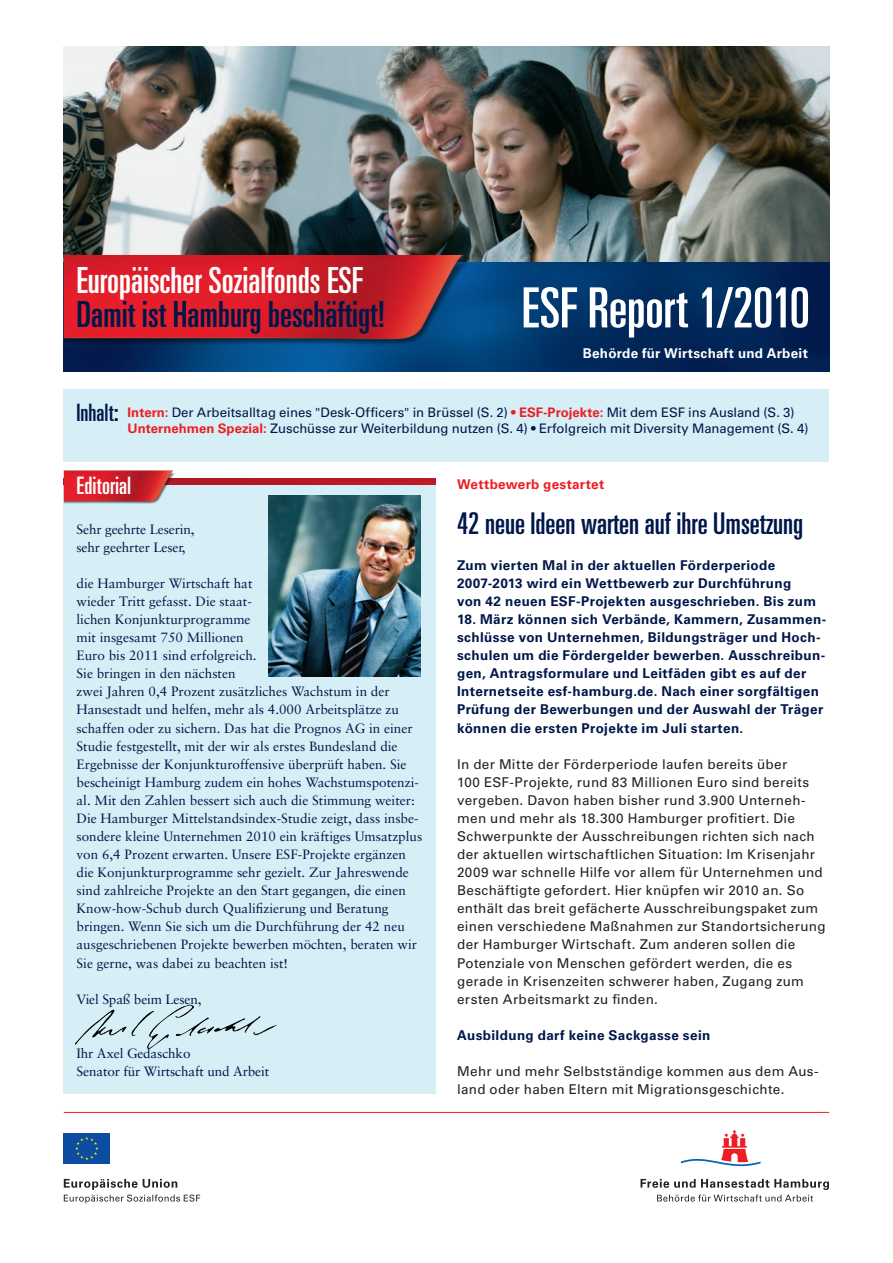
<style>
.page{position:relative;width:893px;height:1263px;background:#fff}
.page>*{position:absolute;margin:0;border:0;box-sizing:border-box;transform-origin:0 0}
.t1{font:ultra-condensed 55.5px "Univers LT Std";letter-spacing:-.005em;color:#fff}
.t2{font:ultra-condensed 36px "Univers LT Std";color:#00174a}
.t3{font:ultra-condensed 36px "Univers LT Std";color:#fff}
.t4{font:ultra-condensed 30px "Univers LT Std";color:#00174a}
.t5{font:ultra-condensed 24px "Univers LT Std";letter-spacing:.005em;color:#fff}
.t6{font:13.5px/18.1px "Sabon";color:#00174a}
.t7{font:13.5px/18.1px "Univers LT Std";letter-spacing:.02em;color:#231f20}
.t8{font:700 13.5px/18.1px "Univers LT Std";letter-spacing:.025em;color:#00174a}
.t9{font:700 13.5px "Univers LT Std";letter-spacing:.02em;color:#fff}
.t10{font:700 13.5px "Univers LT Std";letter-spacing:.02em;color:#ee1d23}
.t11{font:13.2px/16.5px "Univers LT Std";color:#00174a}
.s1{font-stretch:ultra-condensed;font-size:24px}
.s2{font-weight:700;color:#ee1d23}
.s3{font-weight:700}
</style>
<div class="page">
<div style="left:64px;top:478px;width:372px;height:616px;background:#d6eff6"></div>
<img style="left:269px;top:495px;width:152px;height:181px">
<img style="left:64px;top:47px;width:765px;height:216px">
<img style="left:64px;top:263px;width:765px;height:108px">
<img style="left:64px;top:255px;width:408px;height:104px">
<div style="left:196px;top:478px;width:240px;height:7px;background:#b71925"></div>
<img style="left:64px;top:470px;width:132px;height:34px">
<div style="left:64px;top:389px;width:765px;height:72px;background:#d6eff6"></div>
<img style="left:75px;top:1004px;width:186px;height:45px">
<hr style="left:64px;top:1112px;width:765px;height:1px;background:#ee1d23">
<svg style="left:63px;top:1133px;width:1px;height:31px"></svg>
<div style="left:64px;top:1133px;width:46px;height:31px;background:#0d4da1"></div>
<svg style="left:75px;top:1137px;width:24px;height:23px"></svg>
<svg style="left:64px;top:1179px;width:136px;height:24px"></svg>
<svg style="left:640px;top:1179px;width:189px;height:22px"></svg>
<svg style="left:681px;top:1130px;width:80px;height:37px"></svg>
<h2 class="t3" style="left:77px;top:260px;width:288px">Europäischer Sozialfonds ESF</h2>
<h2 class="t2" style="left:77px;top:294px;width:310px">Damit ist Hamburg beschäftigt!</h2>
<h1 class="t1" style="left:522px;top:276px;width:290px">ESF Report 1/2010</h1>
<p class="t9" style="left:583px;top:346px;width:227px">Behörde für Wirtschaft und Arbeit</p>
<p class="t11" style="left:128px;top:404px;width:682px;text-indent:-51px"><span class="s1">Inhalt:</span> <span class="s2">Intern:</span> Der Arbeitsalltag eines "Desk-Officers" in Brüssel (S. 2) <span class="s2">• ESF-Projekte:</span> Mit dem ESF ins Ausland (S. 3)<br><span class="s2">Unternehmen Spezial:</span> Zuschüsse zur Weiterbildung nutzen (S. 4) <span class="s3">•</span> Erfolgreich mit Diversity Management (S. 4)</p>
<h3 class="t5" style="left:77px;top:472px;width:56px">Editorial</h3>
<p class="t10" style="left:457px;top:477px;width:149px">Wettbewerb gestartet</p>
<h3 class="t4" style="left:457px;top:506px;width:348px">42 neue Ideen warten auf ihre Umsetzung</h3>
<p class="t6" style="left:77px;top:520px;width:120px">Sehr geehrte Leserin, sehr geehrter Leser,</p>
<p class="t6" style="left:77px;top:574px;width:347px">die Hamburger Wirtschaft hat<br>wieder Tritt gefasst. Die staat-<br>lichen Konjunkturprogramme<br>mit insgesamt 750 Millionen<br>Euro bis 2011 sind erfolgreich.<br>Sie bringen in den nächsten<br>zwei Jahren 0,4 Prozent zusätzliches Wachstum in der Hansestadt und helfen, mehr als 4.000 Arbeitsplätze zu schaffen oder zu sichern. Das hat die Prognos AG in einer Studie festgestellt, mit der wir als erstes Bundesland die Ergebnisse der Konjunkturoffensive überprüft haben. Sie bescheinigt Hamburg zudem ein hohes Wachstumspotenzi&shy;al. Mit den Zahlen bessert sich auch die Stimmung weiter:<br>Die Hamburger Mittelstandsindex-Studie zeigt, dass insbe&shy;sondere kleine Unternehmen 2010 ein kräftiges Umsatzplus von 6,4 Prozent erwarten. Unsere ESF-Projekte ergänzen die Konjunkturprogramme sehr gezielt. Zur Jahreswende sind zahlreiche Projekte an den Start gegangen, die einen Know-how-Schub durch Qualifizierung und Beratung bringen. Wenn Sie sich um die Durchführung der 42 neu ausgeschriebenen Projekte bewerben möchten, beraten wir Sie gerne, was dabei zu beachten ist!</p>
<p class="t6" style="left:77px;top:990px;width:127px">Viel Spaß beim Lesen,</p>
<p class="t8" style="left:457px;top:556px;width:361px">Zum vierten Mal in der aktuellen Förderperiode<br>2007-2013 wird ein Wettbewerb zur Durchführung von 42 neuen ESF-Projekten ausgeschrieben. Bis zum</p>
<p class="t8" style="left:457px;top:610px;width:371px">18. März können sich Verbände, Kammern, Zusammen&shy;schlüsse von Unternehmen, Bildungsträger und Hoch&shy;schulen um die Fördergelder bewerben. Ausschreibun&shy;gen, Antragsformulare und Leitfäden gibt es auf der Internetseite esf-hamburg.de. Nach einer sorgfältigen Prüfung der Bewerbungen und der Auswahl der Träger können die ersten Projekte im Juli starten.</p>
<p class="t7" style="left:457px;top:755px;width:370px">In der Mitte der Förderperiode laufen bereits über<br>100 ESF-Projekte, rund 83 Millionen Euro sind bereits vergeben. Davon haben bisher rund 3.900 Unterneh&shy;men und mehr als 18.300 Hamburger profitiert. Die Schwerpunkte der Ausschreibungen richten sich nach der aktuellen wirtschaftlichen Situation: Im Krisenjahr 2009 war schnelle Hilfe vor allem für Unternehmen und Beschäftigte gefordert. Hier knüpfen wir 2010 an. So enthält das breit gefächerte Ausschreibungspaket zum einen verschiedene Maßnahmen zur Standortsicherung der Hamburger Wirtschaft. Zum anderen sollen die Potenziale von Menschen gefördert werden, die es gerade in Krisenzeiten schwerer haben, Zugang zum ersten Arbeitsmarkt zu finden.</p>
<p class="t8" style="left:457px;top:1026px;width:255px">Ausbildung darf keine Sackgasse sein</p>
<p class="t7" style="left:457px;top:1062px;width:363px">Mehr und mehr Selbstständige kommen aus dem Aus&shy;land oder haben Eltern mit Migrationsgeschichte.</p>
<p class="t6" style="left:77px;top:1044px;width:194px">Ihr Axel Gedaschko<br>Senator für Wirtschaft und Arbeit</p>
</div>
